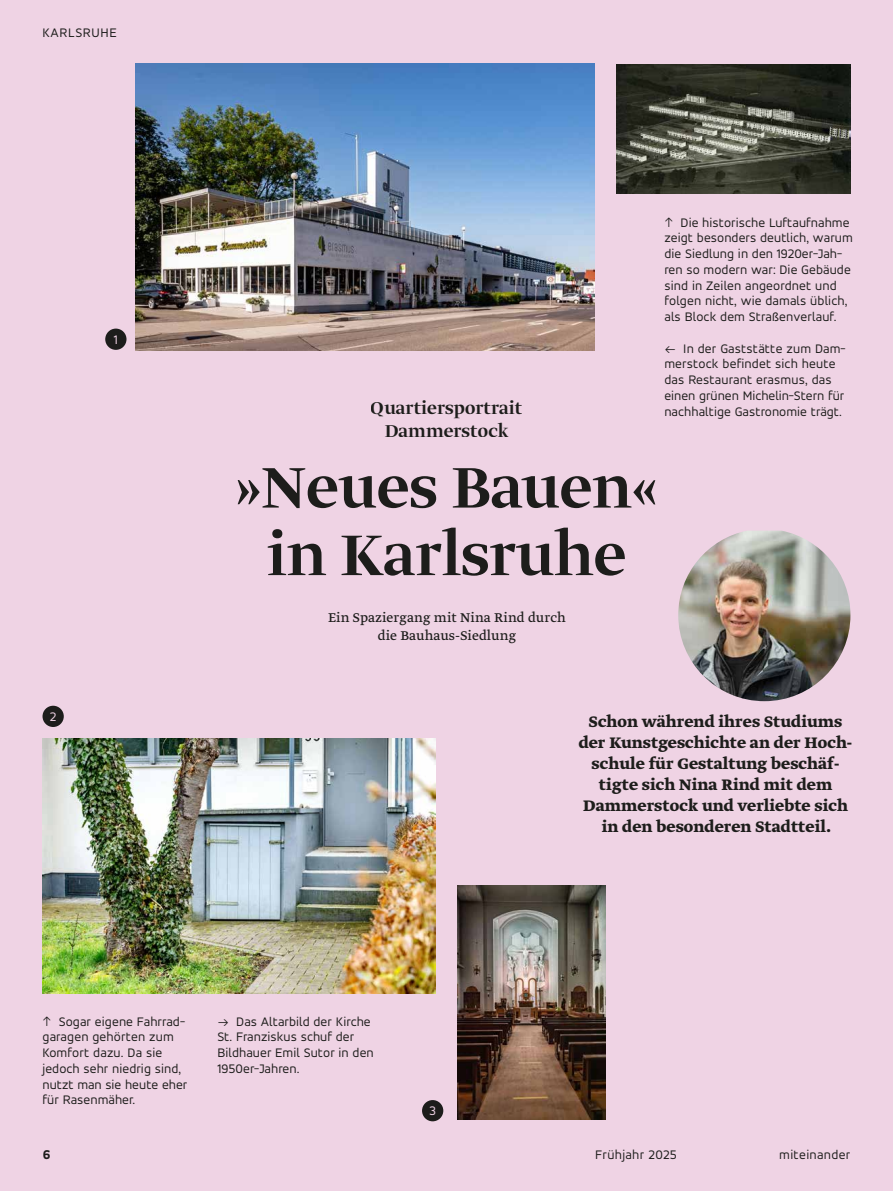
<style>
.page{position:relative;width:893px;height:1191px;background:#efd3e4}
.page>*{position:absolute;margin:0;border:0;box-sizing:border-box;transform-origin:0 0}
.t1{font:500 67.5px/67.5px "Greta Display Std";color:#1d1d1b;text-align:center}
.t2{font:500 20.25px/22.5px "Greta Display Std";letter-spacing:.005em;color:#1d1d1b;text-align:center}
.t3{font:700 18px/21px "Greta Text Pro";letter-spacing:.005em;color:#1d1d1b;text-align:center}
.t4{font:15px/18px "Greta Text Pro Regular Min";letter-spacing:.005em;color:#1d1d1b;text-align:center}
.t5{font:13.5px/15.8px "Accord Alternate";letter-spacing:.005em;color:#1d1d1b}
.t6{font:13.5px "Accord Alternate";letter-spacing:.025em;color:#1d1d1b}
.t7{font:13.5px "Accord Alternate";letter-spacing:.05em;color:#1d1d1b}
.t8{font:13.5px "Accord Alternate";color:#efd3e4}
.t9{font:700 expanded 13.5px "Accord Alternate";color:#1d1d1b}
.s1{font-family:"Replica";font-weight:300}
</style>
<div class="page">
<img style="left:136px;top:64px;width:458px;height:286px">
<img style="left:617px;top:65px;width:233px;height:128px">
<img style="left:457px;top:885px;width:149px;height:234px">
<img style="left:43px;top:738px;width:393px;height:255px">
<div style="left:105px;top:328px;width:21px;height:22px;background:#1d1d1b;border-radius:50%"></div>
<div style="left:43px;top:705px;width:21px;height:22px;background:#1d1d1b;border-radius:50%"></div>
<div style="left:422px;top:1100px;width:21px;height:21px;background:#1d1d1b;border-radius:50%"></div>
<img style="left:678px;top:530px;width:172px;height:171px">
<p class="t7" style="left:43px;top:25px;width:76px">KARLSRUHE</p>
<p class="t8" style="left:114px;top:331px;width:6px">1</p>
<p class="t8" style="left:50px;top:708px;width:8px">2</p>
<h2 class="t2" style="left:371px;top:398px;width:153px">Quartiersportrait<br>Dammerstock</h2>
<p class="t5" style="left:664px;top:214px;width:190px"><span class="s1">↑</span> Die historische Luftaufnahme zeigt besonders deutlich, warum die Siedlung in den 1920er-Jah&shy;ren so modern war: Die Gebäude sind in Zeilen angeordnet und folgen nicht, wie damals üblich, als Block dem Straßenverlauf.</p>
<p class="t5" style="left:664px;top:340px;width:183px"><span class="s1">←</span> In der Gaststätte zum Dam&shy;merstock befindet sich heute das Restaurant erasmus, das einen grünen Michelin-Stern für nachhaltige Gastronomie trägt.</p>
<h1 class="t1" style="left:236px;top:457px;width:423px">»Neues Bauen« in Karlsruhe</h1>
<p class="t4" style="left:328px;top:608px;width:239px">Ein Spaziergang mit Nina Rind durch die Bauhaus-Siedlung</p>
<h3 class="t3" style="left:579px;top:711px;width:275px">Schon während ihres Studiums der Kunstgeschichte an der Hoch&shy;schule für Gestaltung beschäf&shy;tigte sich Nina Rind mit dem<br>Dammerstock und verliebte sich in den besonderen Stadtteil.</h3>
<p class="t5" style="left:43px;top:1013px;width:146px"><span class="s1">↑</span> Sogar eigene Fahrrad&shy;garagen gehörten zum<br>Komfort dazu. Da sie jedoch sehr niedrig sind, nutzt man sie heute eher für Rasenmäher.</p>
<p class="t5" style="left:217px;top:1013px;width:158px"><span class="s1">→</span> Das Altarbild der Kirche<br>St. Franziskus schuf der<br>Bildhauer Emil Sutor in den<br>1950er-Jahren.</p>
<p class="t8" style="left:429px;top:1102px;width:8px">3</p>
<p class="t9" style="left:43px;top:1146px;width:9px">6</p>
<p class="t6" style="left:595px;top:1147px;width:83px">Frühjahr 2025</p>
<p class="t6" style="left:779px;top:1147px;width:73px">miteinander</p>
</div>
